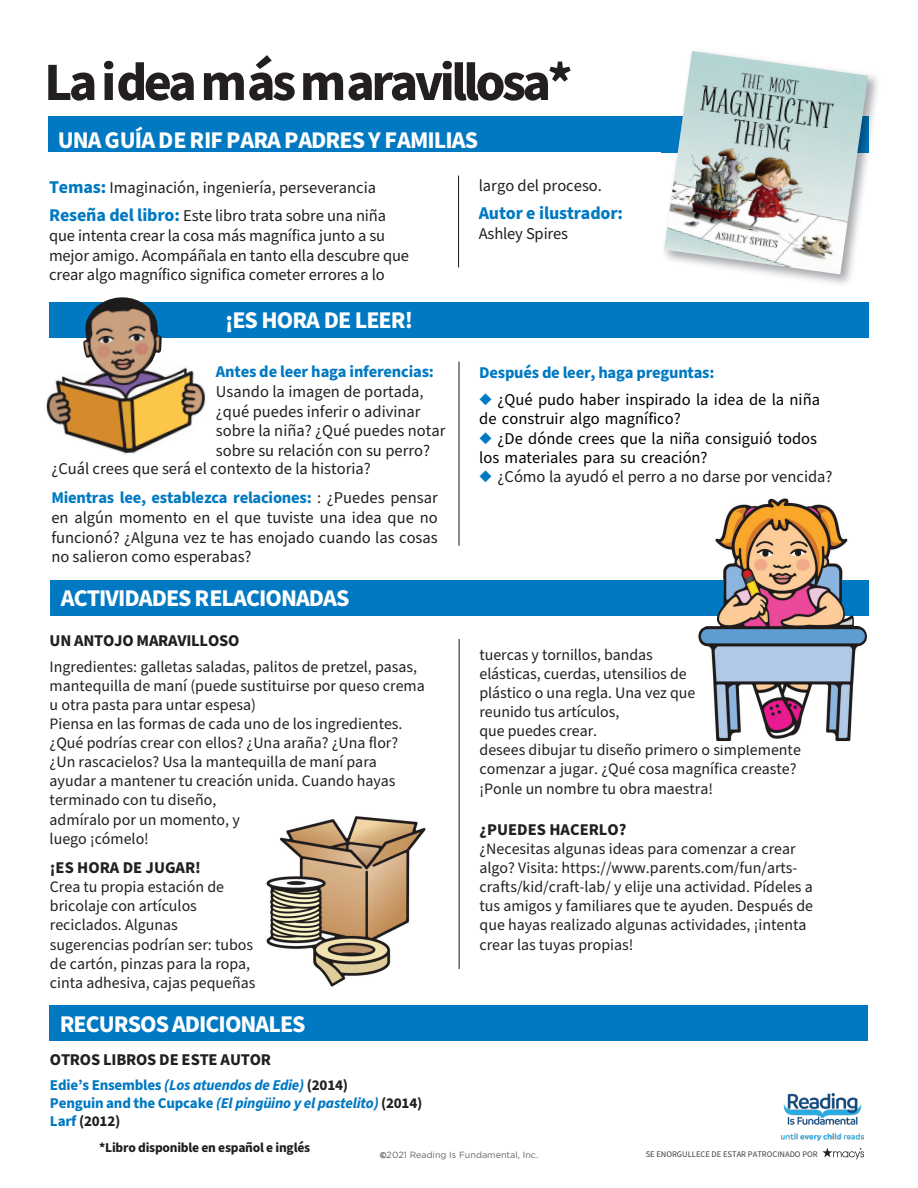
<style>
.page{position:relative;width:918px;height:1188px;background:#fff}
.page>*{position:absolute;margin:0;border:0;box-sizing:border-box;transform-origin:0 0}
.t1{font:700 54px "Source Sans Pro";letter-spacing:-.065em;color:#231f20}
.t2{font:700 24px "Source Sans Pro";letter-spacing:-.04em;color:#fff}
.t3{font:700 18px "Source Sans Pro";letter-spacing:-.01em;color:#0079c2}
.t4{font:16.5px/19.8px "Source Sans Pro";color:#231f20}
.t5{font:16.5px/27.3px "Source Sans Pro";color:#000}
.t6{font:700 16.5px "Source Sans Pro";letter-spacing:-.015em;color:#231f20}
.t7{font:15.9px/19px "Source Sans Pro";color:#231f20}
.t8{font:italic 700 15px/18px "Source Sans Pro";letter-spacing:-.015em;color:#0079c2}
.t9{font:700 13.5px "Source Sans Pro";letter-spacing:-.015em;color:#221e1f}
.t10{font:9px "Gotham";color:#636366}
.t11{font:8.55px "Source Sans Pro";color:#3e3e3f}
.s1{font-weight:700;font-size:18px;color:#0079c2}
.s2{font-weight:700;color:#0079c2}
.s3{font-style:normal}
.s4{font-style:normal;color:#231f20}
.s5{font-family:"Branding";font-weight:700}
</style>
<div class="page">
<div style="left:50px;top:302px;width:819px;height:36px;background:#0079c2"></div>
<img style="left:46px;top:297px;width:160px;height:157px">
<div style="left:50px;top:580px;width:818px;height:36px;background:#0079c2"></div>
<hr style="left:459px;top:639px;width:1px;height:330px;background:#231f20">
<div style="left:50px;top:1005px;width:818px;height:36px;background:#0079c2"></div>
<hr style="left:458px;top:362px;width:2px;height:184px;background:#231f20">
<div style="left:49px;top:116px;width:819px;height:36px;background:#0079c2"></div>
<hr style="left:458px;top:176px;width:1px;height:91px;background:#231f20">
<img style="left:661px;top:75px;width:217px;height:209px">
<img style="left:664px;top:51px;width:204px;height:223px">
<img style="left:266px;top:816px;width:160px;height:171px">
<img style="left:698px;top:498px;width:169px;height:244px">
<svg style="left:781px;top:1093px;width:83px;height:66px"></svg>
<p class="t1" style="left:44px;top:50px;width:530px">La idea más maravillosa*</p>
<p class="t2" style="left:58px;top:126px;width:422px">UNA GUÍA DE RIF PARA PADRES Y FAMILIAS</p>
<p class="t4" style="left:49px;top:174px;width:338px;line-height:27.6px"><span class="s1">Temas:</span> Imaginación, ingeniería, perseverancia<br><span class="s1">Reseña del libro:</span> Este libro trata sobre una niña</p>
<p class="t4" style="left:49px;top:225px;width:362px">que intenta crear la cosa más magnífica junto a su mejor amigo. Acompáñala en tanto ella descubre que crear algo magnífico significa cometer errores a lo</p>
<p class="t4" style="left:479px;top:176px;width:125px">largo del proceso.</p>
<p class="t3" style="left:479px;top:202px;width:146px">Autor e ilustrador:</p>
<p class="t4" style="left:479px;top:223px;width:91px">Ashley Spires</p>
<p class="t2" style="left:225px;top:305px;width:190px">¡ES HORA DE LEER!</p>
<p class="t4" style="left:216px;top:361px;width:231px"><span class="s2">Antes de leer haga inferencias:<br></span>Usando la imagen de portada, ¿qué puedes inferir o adivinar sobre la niña? ¿Qué puedes notar sobre su relación con su perro?</p>
<p class="t4" style="left:51px;top:454px;width:388px;line-height:28.8px">¿Cuál crees que será el contexto de la historia?<br><span class="s2">Mientras lee, establezca relaciones:</span> : ¿Puedes pensar</p>
<p class="t4" style="left:51px;top:507px;width:388px;text-align:justify">en algún momento en el que tuviste una idea que no funcionó? ¿Alguna vez te has enojado cuando las cosas no salieron como esperabas?</p>
<p class="t2" style="left:61px;top:584px;width:290px">ACTIVIDADES RELACIONADAS</p>
<p class="t6" style="left:50px;top:630px;width:191px">UN ANTOJO MARAVILLOSO</p>
<p class="t7" style="left:50px;top:657px;width:377px">Ingredientes: galletas saladas, palitos de pretzel, pasas, mantequilla de maní (puede sustituirse por queso crema u otra pasta para untar espesa)<br>Piensa en las formas de cada uno de los ingredientes. ¿Qué podrías crear con ellos? ¿Una araña? ¿Una flor? ¿Un rascacielos? Usa la mantequilla de maní para ayudar a mantener tu creación unida. Cuando hayas terminado con tu diseño,<br>admíralo por un momento, y<br>luego ¡cómelo!</p>
<p class="t6" style="left:50px;top:858px;width:153px">¡ES HORA DE JUGAR!</p>
<p class="t7" style="left:50px;top:877px;width:207px">Crea tu propia estación de bricolaje con artículos reciclados. Algunas sugerencias podrían ser: tubos de cartón, pinzas para la ropa, cinta adhesiva, cajas pequeñas</p>
<p class="t2" style="left:60px;top:1010px;width:247px">RECURSOS ADICIONALES</p>
<p class="t6" style="left:50px;top:1050px;width:223px">OTROS LIBROS DE ESTE AUTOR</p>
<p class="t8" style="left:50px;top:1076px;width:374px"><span class="s3">Edieʼs Ensembles</span> (Los atuendos de Edie) <span class="s4">(2014)<br></span><span class="s3">Penguin and the Cupcake</span> (El pingüino y el pastelito) <span class="s4">(2014)<br></span><span class="s3">Larf</span> <span class="s4">(2012)</span></p>
<p class="t5" style="left:498px;top:358px;width:324px;text-indent:-18px"><span class="s2">Después de leer, haga preguntas:<br></span>¿Qué pudo haber inspirado la idea de la niña</p>
<p class="t5" style="left:479px;top:405px;width:203px">de construir algo magnífico?</p>
<p class="t5" style="left:498px;top:424px;width:321px">¿De dónde crees que la niña consiguió todos</p>
<p class="t5" style="left:479px;top:443px;width:230px">los materiales para su creación?</p>
<p class="t4" style="left:498px;top:467px;width:336px">¿Cómo la ayudó el perro a no darse por vencida?</p>
<p class="t7" style="left:480px;top:645px;width:323px">tuercas y tornillos, bandas<br>elásticas, cuerdas, utensilios de<br>plástico o una regla. Una vez que<br>reunido tus artículos,<br>que puedes crear.<br>desees dibujar tu diseño primero o simplemente comenzar a jugar. ¿Qué cosa magnífica creaste? ¡Ponle un nombre tu obra maestra!</p>
<p class="t6" style="left:480px;top:819px;width:149px">¿PUEDES HACERLO?</p>
<p class="t7" style="left:480px;top:839px;width:335px">¿Necesitas algunas ideas para comenzar a crear algo? Visita: https://www.parents.com/fun/arts&shy;crafts/kid/craft-lab/ y elije una actividad. Pídeles a tus amigos y familiares que te ayuden. Después de que hayas realizado algunas actividades, ¡intenta crear las tuyas propias!</p>
<p class="t9" style="left:99px;top:1139px;width:213px">*Libro disponible en español e inglés</p>
<p class="t10" style="left:380px;top:1149px;width:160px"><span class="s5">©</span>2021 Reading Is Fundamental, Inc.</p>
<p class="t11" style="left:646px;top:1149px;width:174px">SE ENORGULLECE DE ESTAR PATROCINADO POR</p>
</div>
